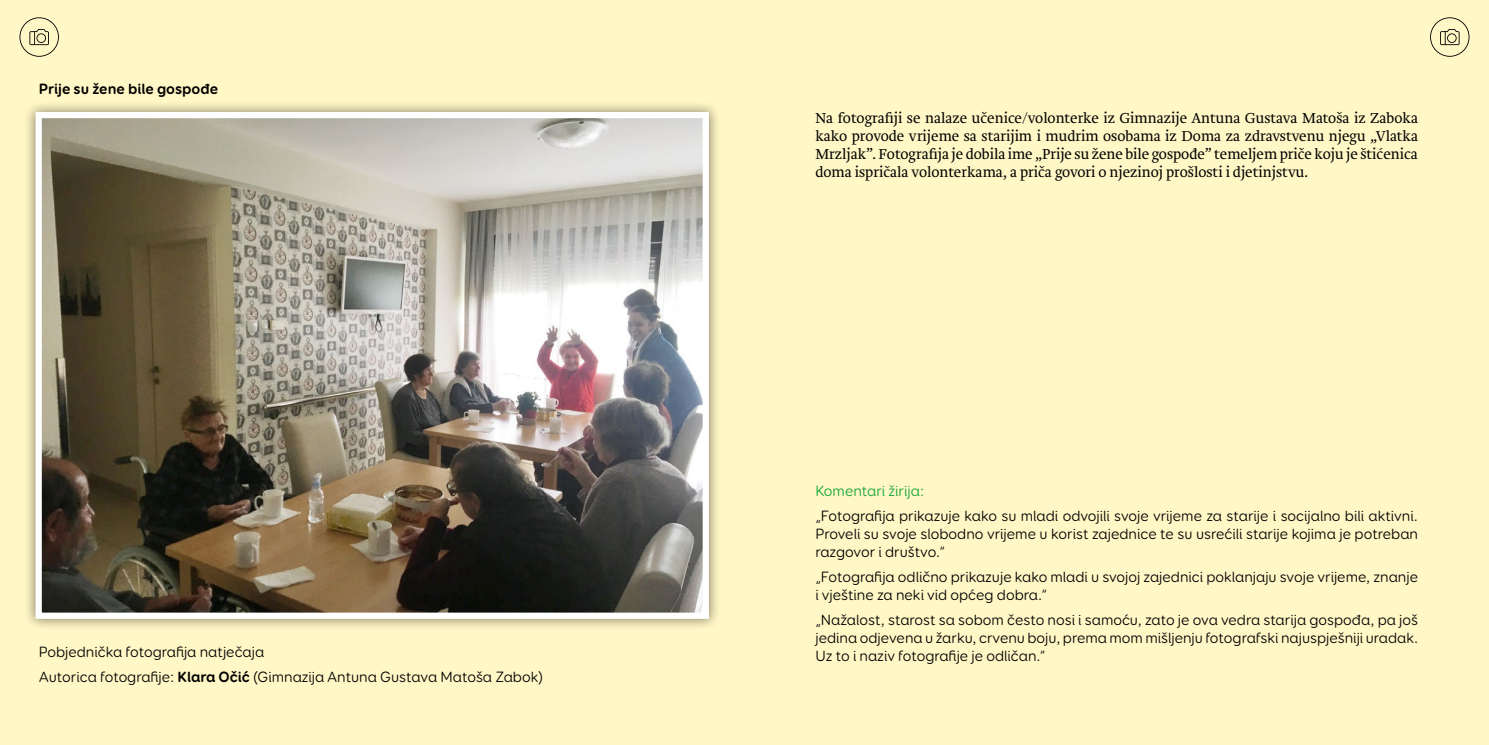
<style>
.page{position:relative;width:1489px;height:745px;background:#fff}
.page>*{position:absolute;margin:0;border:0;box-sizing:border-box;transform-origin:0 0}
.t1{font:15px/18px "Booster Next FY";color:#000}
.t2{font:300 15px/18px "Brioni Pro";color:#000;text-align:justify}
.t3{font:700 15px "Booster Next FY";color:#000}
.t4{font:15px "Booster Next FY";color:#13a538}
.s1{font-weight:700}
</style>
<div class="page">
<div style="left:0;top:0;width:1488px;height:744px;background:#fff7c6"></div>
<div style="left:24px;top:100px;width:696px;height:530px;background:#000;opacity:.5"></div>
<img style="left:43px;top:119px;width:659px;height:492px">
<div style="left:36px;top:112px;width:673px;height:506px;border:6px solid #fff"></div>
<svg style="left:1430px;top:17px;width:39px;height:40px"></svg>
<svg style="left:19px;top:17px;width:40px;height:40px"></svg>
<p class="t3" style="left:39px;top:79px;width:181px">Prije su žene bile gospođe</p>
<p class="t2" style="left:815px;top:110px;width:604px">Na fotografiji se nalaze učenice/volonterke iz Gimnazije Antuna Gustava Matoša iz Zaboka kako provode vrijeme sa starijim i mudrim osobama iz Doma za zdravstvenu njegu „Vlatka Mrzljak”. Fotografija je dobila ime „Prije su žene bile gospođe” temeljem priče koju je štićenica doma ispričala volonterkama, a priča govori o njezinoj prošlosti i djetinjstvu.</p>
<p class="t4" style="left:815px;top:481px;width:110px">Komentari žirija:</p>
<p class="t1" style="left:815px;top:506px;width:604px;text-align:justify">„Fotografija prikazuje kako su mladi odvojili svoje vrijeme za starije i socijalno bili aktivni.<br>Proveli su svoje slobodno vrijeme u korist zajednice te su usrećili starije kojima je potreban razgovor i društvo.”</p>
<p class="t1" style="left:815px;top:567px;width:604px">„Fotografija odlično prikazuje kako mladi u svojoj zajednici poklanjaju svoje vrijeme, znanje i vještine za neki vid općeg dobra.”</p>
<p class="t1" style="left:815px;top:610px;width:604px">„Nažalost, starost sa sobom često nosi i samoću, zato je ova vedra starija gospođa, pa još jedina odjevena u žarku, crvenu boju, prema mom mišljenju fotografski najuspješniji uradak.</p>
<p class="t1" style="left:39px;top:642px;width:227px">Pobjednička fotografija natječaja</p>
<p class="t1" style="left:815px;top:646px;width:232px">Uz to i naziv fotografije je odličan.”</p>
<p class="t1" style="left:39px;top:667px;width:506px">Autorica fotografije: <span class="s1">Klara Očić</span> (Gimnazija Antuna Gustava Matoša Zabok)</p>
</div>
